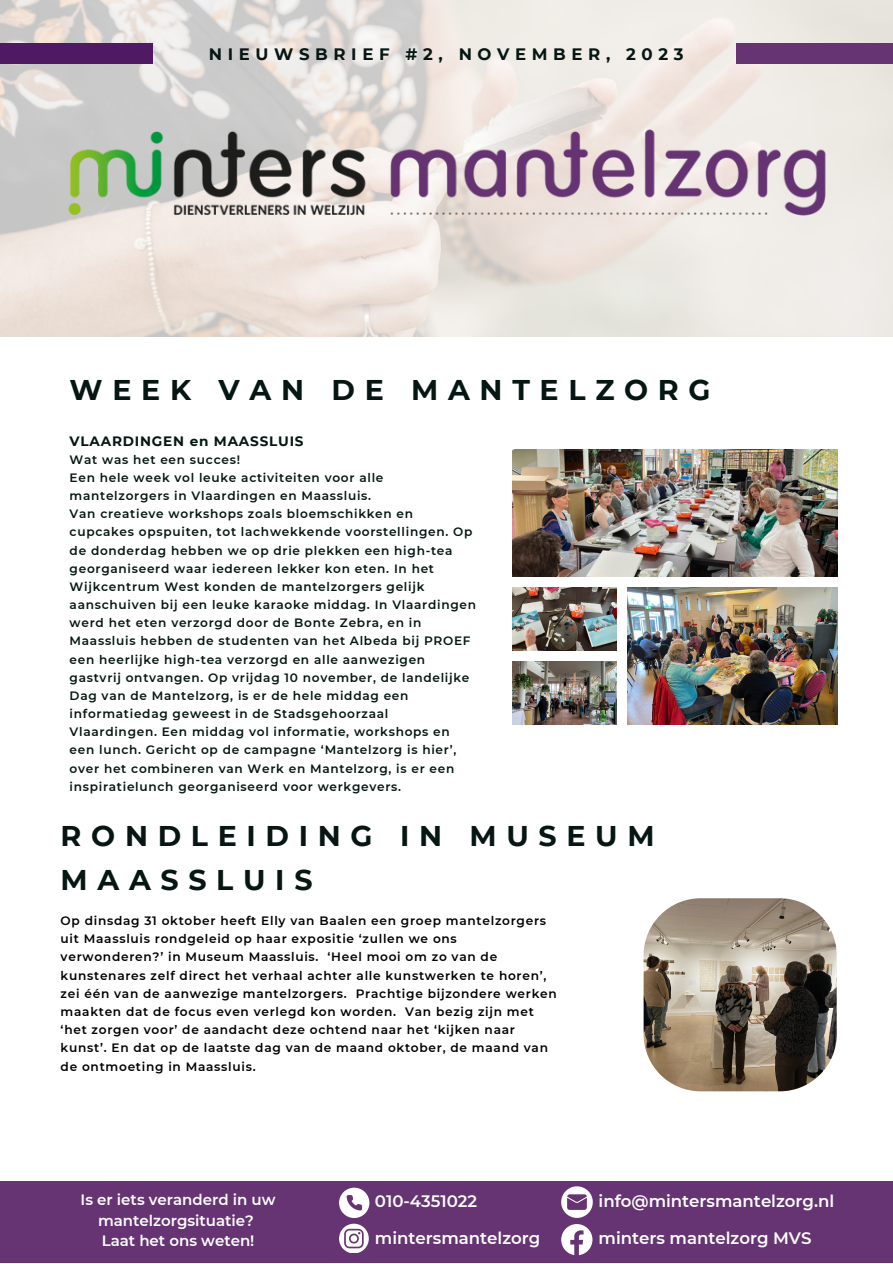
<style>
.page{position:relative;width:893px;height:1264px;background:#fff}
.page>*{position:absolute;margin:0;border:0;box-sizing:border-box;transform-origin:0 0}
.t1{font:700 28.5px/43.8px "Montserrat";letter-spacing:.34em;color:#051613}
.t2{font:600 16.5px "Montserrat";color:#fff}
.t3{font:700 16.5px "Montserrat";letter-spacing:.34em;color:#051613}
.t4{font:600 15px/20.2px "Montserrat";color:#fff;text-align:center}
.t5{font:700 13.65px "Montserrat";letter-spacing:.06em;color:#051613}
.t6{font:600 12.15px/18.1px "Montserrat";letter-spacing:.06em;color:#051613}
.t7{font:600 12.15px/18.1px "Montserrat";letter-spacing:.06em;color:#000}
</style>
<div class="page">
<img style="left:512px;top:449px;width:325px;height:127px">
<img style="left:512px;top:587px;width:104px;height:63px">
<img style="left:512px;top:661px;width:104px;height:63px">
<img style="left:628px;top:587px;width:209px;height:137px">
<img style="left:0;top:0;width:892px;height:336px">
<div style="left:0;top:43px;width:153px;height:21px;background:#4f1964"></div>
<div style="left:735px;top:43px;width:157px;height:21px;background:#663373"></div>
<div style="left:0;top:1180px;width:892px;height:82px;background:#663373"></div>
<img style="left:29px;top:89px;width:836px;height:167px">
<svg style="left:561px;top:1224px;width:31px;height:31px"></svg>
<svg style="left:339px;top:1223px;width:29px;height:29px"></svg>
<svg style="left:561px;top:1186px;width:31px;height:31px"></svg>
<svg style="left:339px;top:1187px;width:30px;height:30px"></svg>
<img style="left:643px;top:898px;width:193px;height:193px;border-radius:57px">
<p class="t3" style="left:209px;top:44px;width:476px">NIEUWSBRIEF #2, NOVEMBER, 2023</p>
<p class="t1" style="left:70px;top:367px;width:642px">WEEK VAN DE MANTELZORG</p>
<p class="t5" style="left:70px;top:432px;width:235px">VLAARDINGEN en MAASSLUIS</p>
<p class="t6" style="left:70px;top:450px;width:172px">Wat was het een succes!</p>
<p class="t6" style="left:70px;top:468px;width:315px">Een hele week vol leuke activiteiten voor alle mantelzorgers in Vlaardingen en Maassluis.</p>
<p class="t6" style="left:70px;top:505px;width:408px">Van creatieve workshops zoals bloemschikken en cupcakes opspuiten, tot lachwekkende voorstellingen. Op de donderdag hebben we op drie plekken een high-tea georganiseerd waar iedereen lekker kon eten. In het Wijkcentrum West konden de mantelzorgers gelijk aanschuiven bij een leuke karaoke middag. In Vlaardingen werd het eten verzorgd door de Bonte Zebra, en in Maassluis hebben de studenten van het Albeda bij PROEF een heerlijke high-tea verzorgd en alle aanwezigen gastvrij ontvangen. Op vrijdag 10 november, de landelijke Dag van de Mantelzorg, is er de hele middag een informatiedag geweest in de Stadsgehoorzaal Vlaardingen. Een middag vol informatie, workshops en een lunch. Gericht op de campagne ‘Mantelzorg is hier’, over het combineren van Werk en Mantelzorg, is er een inspiratielunch georganiseerd voor werkgevers.</p>
<p class="t1" style="left:61px;top:813px;width:595px">RONDLEIDING IN MUSEUM<br>MAASSLUIS</p>
<p class="t7" style="left:61px;top:911px;width:497px">Op dinsdag 31 oktober heeft Elly van Baalen een groep mantelzorgers uit Maassluis rondgeleid op haar expositie ‘zullen we ons verwonderen?’ in Museum Maassluis. ‘Heel mooi om zo van de kunstenares zelf direct het verhaal achter alle kunstwerken te horen’, zei één van de aanwezige mantelzorgers. Prachtige bijzondere werken maakten dat de focus even verlegd kon worden. Van bezig zijn met ‘het zorgen voor’ de aandacht deze ochtend naar het ‘kijken naar kunst’. En dat op de laatste dag van de maand oktober, de maand van de ontmoeting in Maassluis.</p>
<p class="t4" style="left:81px;top:1189px;width:196px">Is er iets veranderd in uw mantelzorgsituatie?</p>
<p class="t4" style="left:102px;top:1230px;width:154px">Laat het ons weten!</p>
<p class="t2" style="left:375px;top:1190px;width:104px">010-4351022</p>
<p class="t2" style="left:598px;top:1190px;width:237px">info@mintersmantelzorg.nl</p>
<p class="t2" style="left:375px;top:1228px;width:167px">mintersmantelzorg</p>
<p class="t2" style="left:598px;top:1227px;width:214px">minters mantelzorg MVS</p>
</div>
